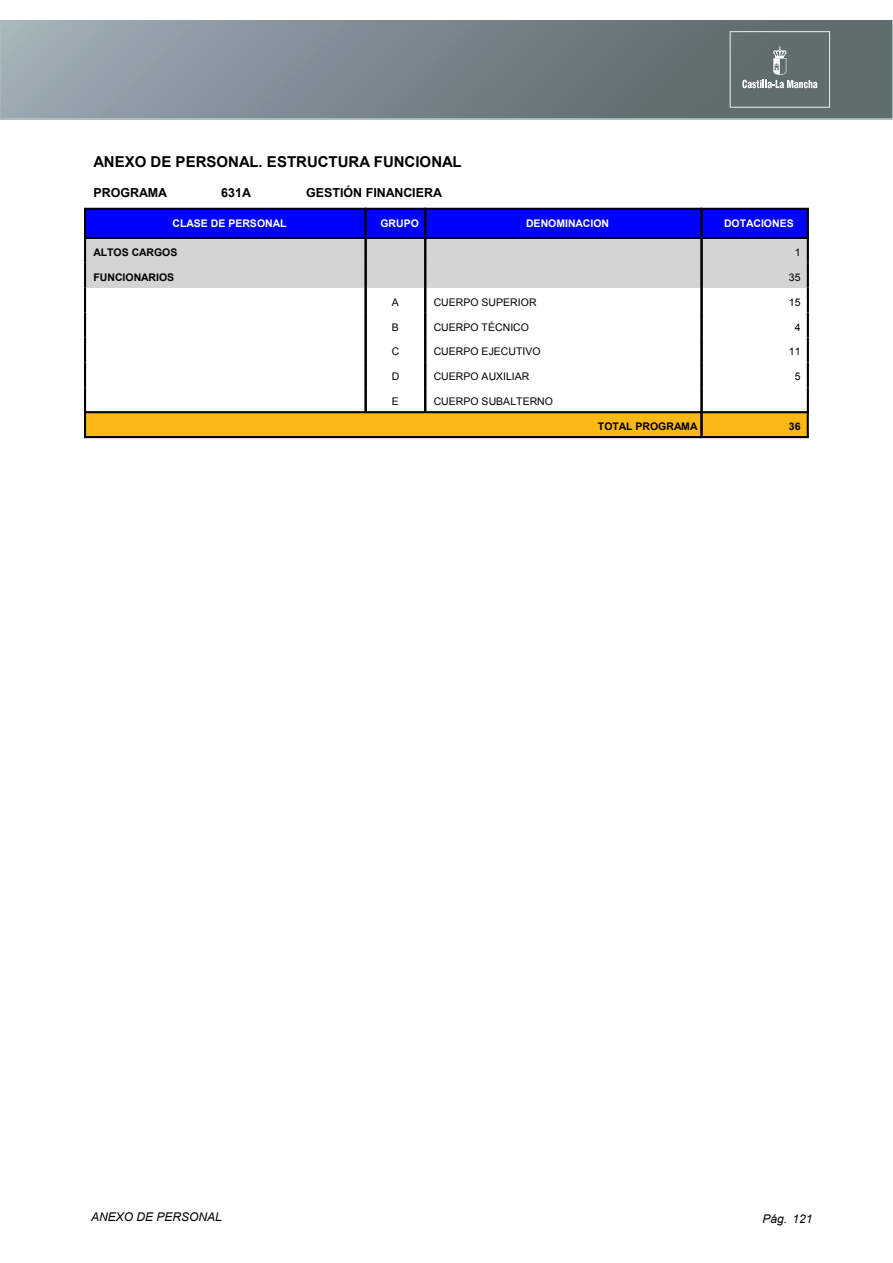
<style>
.page{position:relative;width:893px;height:1263px;background:#fff}
.page>*{position:absolute;margin:0;border:0;box-sizing:border-box;transform-origin:0 0}
.t1{font:700 15px "Arial";color:#000}
.t2{font:700 12.45px "Arial";color:#000}
.t3{font:italic 12px "Arial";color:#000}
.t4{font:10.5px "Arial";color:#000}
.t5{font:700 10.5px "Arial";color:#fff}
.t6{font:700 10.5px "Arial";color:#000}
</style>
<div class="page">
<div style="left:85px;top:209px;width:281px;height:29px;background:#00f"></div>
<div style="left:366px;top:209px;width:59px;height:29px;background:#00f"></div>
<div style="left:425px;top:209px;width:277px;height:29px;background:#00f"></div>
<div style="left:702px;top:209px;width:106px;height:29px;background:#00f"></div>
<div style="left:85px;top:238px;width:281px;height:25px;background:#d4d4d4"></div>
<div style="left:366px;top:238px;width:59px;height:25px;background:#d4d4d4"></div>
<div style="left:425px;top:238px;width:277px;height:25px;background:#d4d4d4"></div>
<div style="left:702px;top:238px;width:106px;height:25px;background:#d4d4d4"></div>
<div style="left:85px;top:263px;width:281px;height:25px;background:#d4d4d4"></div>
<div style="left:366px;top:263px;width:59px;height:25px;background:#d4d4d4"></div>
<div style="left:425px;top:263px;width:277px;height:25px;background:#d4d4d4"></div>
<div style="left:702px;top:263px;width:106px;height:25px;background:#d4d4d4"></div>
<div style="left:85px;top:412px;width:616px;height:25px;background:#fbb917"></div>
<div style="left:701px;top:412px;width:107px;height:25px;background:#fbb917"></div>
<hr style="left:84px;top:209px;width:2px;height:29px;background:#000">
<hr style="left:84px;top:208px;width:283px;height:2px;background:#000">
<hr style="left:84px;top:237px;width:283px;height:2px;background:#000">
<hr style="left:365px;top:209px;width:2px;height:29px;background:#000">
<hr style="left:365px;top:208px;width:61px;height:2px;background:#000">
<hr style="left:365px;top:237px;width:61px;height:2px;background:#000">
<hr style="left:424px;top:209px;width:2px;height:29px;background:#000">
<hr style="left:424px;top:208px;width:279px;height:2px;background:#000">
<hr style="left:424px;top:237px;width:279px;height:2px;background:#000">
<hr style="left:700px;top:209px;width:3px;height:29px;background:#000">
<hr style="left:807px;top:209px;width:2px;height:29px;background:#000">
<hr style="left:700px;top:208px;width:109px;height:2px;background:#000">
<hr style="left:700px;top:237px;width:109px;height:2px;background:#000">
<hr style="left:84px;top:238px;width:2px;height:25px;background:#000">
<hr style="left:365px;top:238px;width:2px;height:25px;background:#000">
<hr style="left:424px;top:238px;width:2px;height:25px;background:#000">
<hr style="left:700px;top:238px;width:3px;height:25px;background:#000">
<hr style="left:807px;top:238px;width:2px;height:25px;background:#000">
<hr style="left:84px;top:263px;width:2px;height:25px;background:#000">
<hr style="left:365px;top:263px;width:2px;height:25px;background:#000">
<hr style="left:424px;top:263px;width:2px;height:25px;background:#000">
<hr style="left:700px;top:263px;width:3px;height:25px;background:#000">
<hr style="left:807px;top:263px;width:2px;height:25px;background:#000">
<hr style="left:84px;top:288px;width:2px;height:25px;background:#000">
<hr style="left:365px;top:288px;width:2px;height:25px;background:#000">
<hr style="left:424px;top:288px;width:2px;height:25px;background:#000">
<hr style="left:700px;top:288px;width:3px;height:25px;background:#000">
<hr style="left:807px;top:288px;width:2px;height:25px;background:#000">
<hr style="left:84px;top:313px;width:2px;height:24px;background:#000">
<hr style="left:365px;top:313px;width:2px;height:24px;background:#000">
<hr style="left:424px;top:313px;width:2px;height:24px;background:#000">
<hr style="left:700px;top:313px;width:3px;height:24px;background:#000">
<hr style="left:807px;top:313px;width:2px;height:24px;background:#000">
<hr style="left:84px;top:337px;width:2px;height:25px;background:#000">
<hr style="left:365px;top:337px;width:2px;height:25px;background:#000">
<hr style="left:424px;top:337px;width:2px;height:25px;background:#000">
<hr style="left:700px;top:337px;width:3px;height:25px;background:#000">
<hr style="left:807px;top:337px;width:2px;height:25px;background:#000">
<hr style="left:84px;top:362px;width:2px;height:25px;background:#000">
<hr style="left:365px;top:362px;width:2px;height:25px;background:#000">
<hr style="left:424px;top:362px;width:2px;height:25px;background:#000">
<hr style="left:700px;top:362px;width:3px;height:25px;background:#000">
<hr style="left:807px;top:362px;width:2px;height:25px;background:#000">
<hr style="left:84px;top:387px;width:2px;height:25px;background:#000">
<hr style="left:365px;top:387px;width:2px;height:25px;background:#000">
<hr style="left:424px;top:387px;width:2px;height:25px;background:#000">
<hr style="left:700px;top:387px;width:3px;height:25px;background:#000">
<hr style="left:807px;top:387px;width:2px;height:25px;background:#000">
<hr style="left:84px;top:412px;width:2px;height:25px;background:#000">
<hr style="left:84px;top:411px;width:619px;height:2px;background:#000">
<hr style="left:84px;top:436px;width:619px;height:2px;background:#000">
<hr style="left:700px;top:412px;width:3px;height:25px;background:#000">
<hr style="left:807px;top:412px;width:2px;height:25px;background:#000">
<hr style="left:700px;top:411px;width:109px;height:2px;background:#000">
<hr style="left:700px;top:436px;width:109px;height:2px;background:#000">
<img style="left:0;top:20px;width:892px;height:98px">
<svg style="left:730px;top:31px;width:100px;height:77px;background:#707b7d"></svg>
<h1 class="t1" style="left:94px;top:152px;width:370px">ANEXO DE PERSONAL. ESTRUCTURA FUNCIONAL</h1>
<p class="t2" style="left:94px;top:184px;width:75px">PROGRAMA</p>
<p class="t2" style="left:221px;top:184px;width:31px">631A</p>
<p class="t2" style="left:306px;top:184px;width:137px">GESTIÓN FINANCIERA</p>
<p class="t5" style="left:173px;top:216px;width:115px">CLASE DE PERSONAL</p>
<p class="t5" style="left:380px;top:216px;width:40px">GRUPO</p>
<p class="t5" style="left:526px;top:216px;width:85px">DENOMINACION</p>
<p class="t5" style="left:724px;top:216px;width:71px">DOTACIONES</p>
<p class="t6" style="left:94px;top:245px;width:85px">ALTOS CARGOS</p>
<p class="t4" style="left:795px;top:245px;width:7px">1</p>
<p class="t6" style="left:94px;top:270px;width:82px">FUNCIONARIOS</p>
<p class="t4" style="left:789px;top:270px;width:13px">35</p>
<p class="t4" style="left:392px;top:295px;width:9px">A</p>
<p class="t4" style="left:434px;top:295px;width:104px">CUERPO SUPERIOR</p>
<p class="t4" style="left:789px;top:295px;width:13px">15</p>
<p class="t4" style="left:392px;top:320px;width:9px">B</p>
<p class="t4" style="left:434px;top:320px;width:97px">CUERPO TÉCNICO</p>
<p class="t4" style="left:795px;top:320px;width:7px">4</p>
<p class="t4" style="left:392px;top:345px;width:9px">C</p>
<p class="t4" style="left:434px;top:345px;width:109px">CUERPO EJECUTIVO</p>
<p class="t4" style="left:789px;top:345px;width:13px">11</p>
<p class="t4" style="left:392px;top:370px;width:9px">D</p>
<p class="t4" style="left:434px;top:370px;width:97px">CUERPO AUXILIAR</p>
<p class="t4" style="left:795px;top:370px;width:7px">5</p>
<p class="t4" style="left:392px;top:395px;width:9px">E</p>
<p class="t4" style="left:434px;top:395px;width:121px">CUERPO SUBALTERNO</p>
<p class="t6" style="left:598px;top:419px;width:101px">TOTAL PROGRAMA</p>
<p class="t6" style="left:789px;top:419px;width:13px">36</p>
<p class="t3" style="left:91px;top:1209px;width:132px">ANEXO DE PERSONAL</p>
<p class="t3" style="left:763px;top:1211px;width:51px">Pág. 121</p>
</div>
